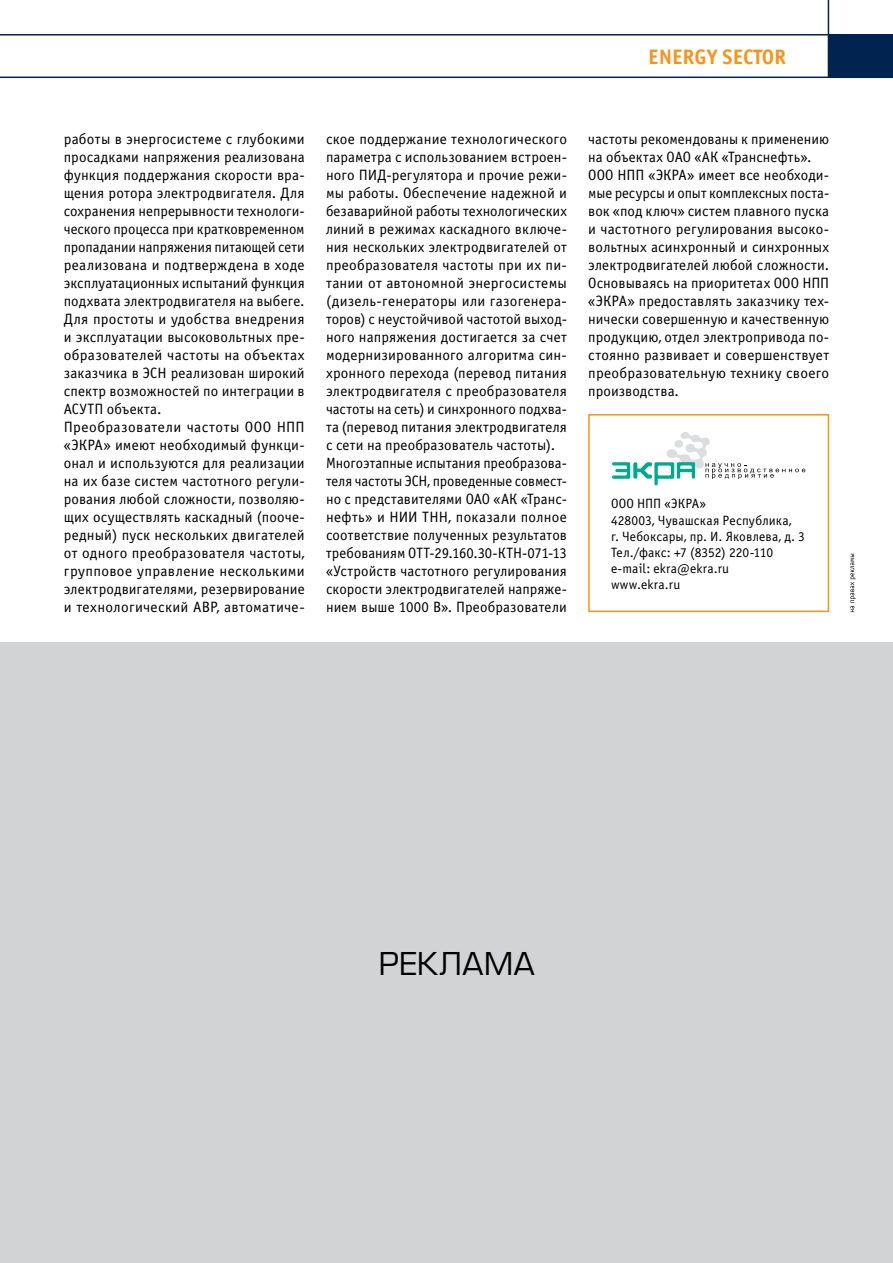
<style>
.page{position:relative;width:893px;height:1263px;background:#fff}
.page>*{position:absolute;margin:0;border:0;box-sizing:border-box;transform-origin:0 0}
.t1{font:500 30.75px "Europe";color:#000}
.t2{font:700 21px "Officina Sans C";color:#f7941e}
.t3{font:15px/18px "Officina Sans C";letter-spacing:.01em;color:#000}
.t4{font:13.5px/16.2px "Officina Sans C";letter-spacing:.01em;color:#000}
</style>
<div class="page">
<hr style="left:828px;top:0;width:1px;height:78px;background:#00234f">
<div style="left:828px;top:35px;width:65px;height:42px;background:#00234f"></div>
<hr style="left:0;top:77px;width:893px;height:1px;background:#00234f">
<hr style="left:0;top:34px;width:893px;height:2px;background:#00234f">
<div style="left:588px;top:414px;width:241px;height:198px;border:2px solid #f7941e"></div>
<svg style="left:612px;top:432px;width:193px;height:53px"></svg>
<svg style="left:850px;top:554px;width:6px;height:58px"></svg>
<div style="left:0;top:642px;width:893px;height:621px;background:#d1d3d4"></div>
<h2 class="t2" style="left:648px;top:45px;width:140px">ENERGY SECTOR</h2>
<p class="t3" style="left:64px;top:130px;width:242px">работы в энергосистеме с глубокими просадками напряжения реализована функция поддержания скорости вра&shy;щения ротора электродвигателя. Для сохранения непрерывности технологи&shy;ческого процесса при кратковременном пропадании напряжения питающей сети реализована и подтверждена в ходе эксплуатационных испытаний функция подхвата электродвигателя на выбеге.<br>Для простоты и удобства внедрения и эксплуатации высоковольтных пре&shy;образователей частоты на объектах заказчика в ЭСН реализован широкий спектр возможностей по интеграции в АСУТП объекта.<br>Преобразователи частоты ООО НПП «ЭКРА» имеют необходимый функци&shy;онал и используются для реализации на их базе систем частотного регули&shy;рования любой сложности, позволяю&shy;щих осуществлять каскадный (пооче&shy;редный) пуск нескольких двигателей от одного преобразователя частоты, групповое управление несколькими электродвигателями, резервирование и технологический АВР, автоматиче-</p>
<p class="t3" style="left:326px;top:130px;width:242px">ское поддержание технологического параметра с использованием встроен&shy;ного ПИД-регулятора и прочие режи&shy;мы работы. Обеспечение надежной и безаварийной работы технологических линий в режимах каскадного включе&shy;ния нескольких электродвигателей от преобразователя частоты при их пи&shy;тании от автономной энергосистемы (дизель-генераторы или газогенера&shy;торов) с неустойчивой частотой выход&shy;ного напряжения достигается за счет модернизированного алгоритма син&shy;хронного перехода (перевод питания электродвигателя с преобразователя частоты на сеть) и синхронного подхва&shy;та (перевод питания электродвигателя с сети на преобразователь частоты).<br>Многоэтапные испытания преобразова&shy;теля частоты ЭСН, проведенные совмест&shy;но с представителями ОАО «АК «Транс&shy;нефть» и НИИ ТНН, показали полное соответствие полученных результатов требованиям ОТТ-29.160.30-КТН-071-13 «Устройств частотного регулирования скорости электродвигателей напряже&shy;нием выше 1000 В». Преобразователи</p>
<p class="t3" style="left:588px;top:130px;width:242px">частоты рекомендованы к применению на объектах ОАО «АК «Транснефть».<br>ООО НПП «ЭКРА» имеет все необходи&shy;мые ресурсы и опыт комплексных поста&shy;вок «под ключ» систем плавного пуска и частотного регулирования высоко&shy;вольтных асинхронный и синхронных электродвигателей любой сложности.<br>Основываясь на приоритетах ООО НПП «ЭКРА» предоставлять заказчику тех&shy;нически совершенную и качественную продукцию, отдел электропривода по&shy;стоянно развивает и совершенствует преобразовательную технику своего производства.</p>
<p class="t4" style="left:611px;top:496px;width:195px">ООО НПП «ЭКРА»<br>428003, Чувашская Республика,<br>г. Чебоксары, пр. И. Яковлева, д. 3<br>Тел./факс: +7 (8352) 220-110 e-mail: ekra@ekra.ru<br>www.ekra.ru</p>
<h1 class="t1" style="left:379px;top:949px;width:158px">РЕКЛАМА</h1>
</div>
